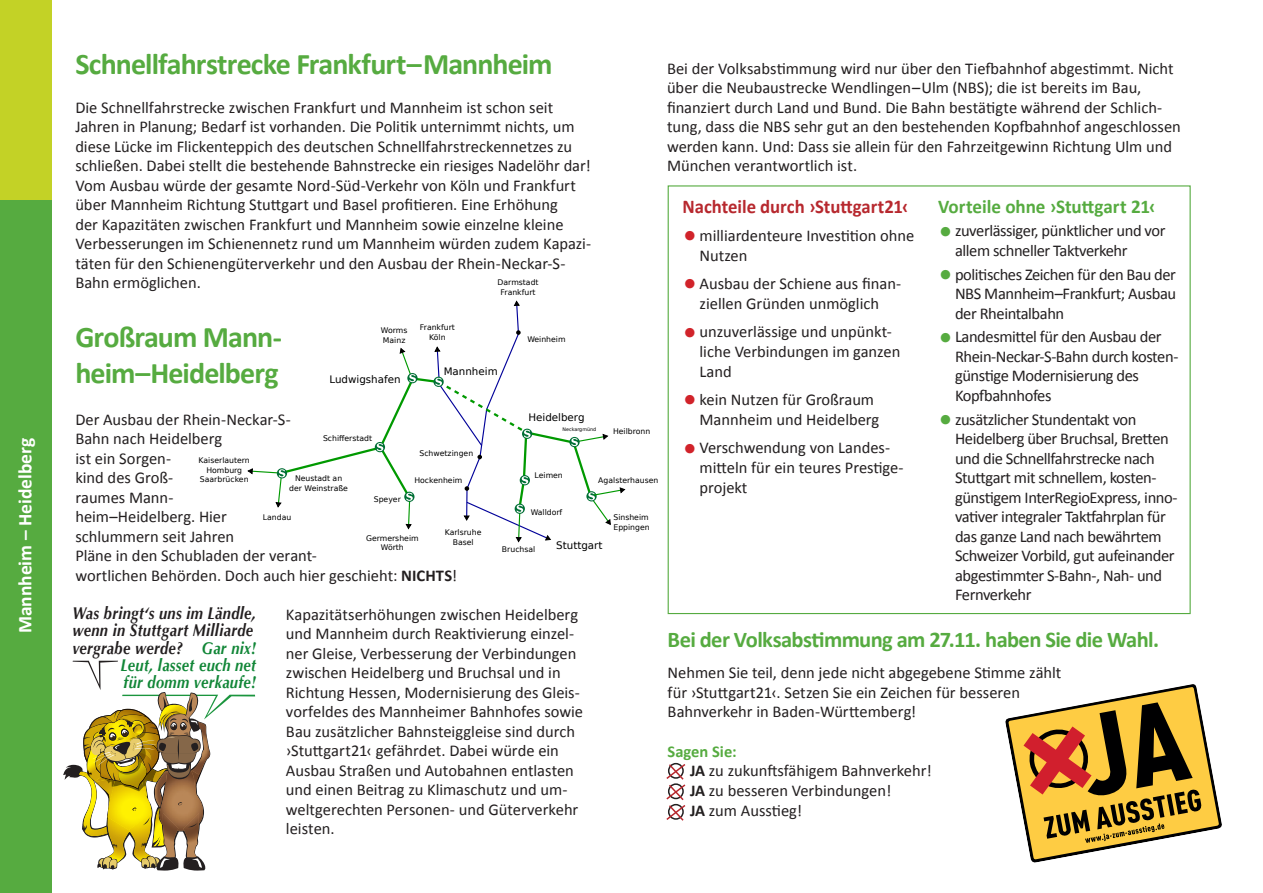
<style>
.page{position:relative;width:1263px;height:893px;background:#fff}
.page>*{position:absolute;margin:0;border:0;box-sizing:border-box;transform-origin:0 0}
.Titel_innen_grün{font:700 30px/36px "Calibri";letter-spacing:-.03em;color:#56ab40}
.Titel_innen_grün-2{font:700 22.5px "Calibri";letter-spacing:-.03em;color:#56ab40}
.Überschrift_Nacht{font:700 19.5px "Calibri";letter-spacing:-.005em;color:#b7282e;scale:.96 1}
.Überschrift_Vorte{font:700 19.5px "Calibri";letter-spacing:-.005em;color:#56ab40}
.t1{font:700 19.5px "Calibri";color:#fff}
.t2{font:italic 700 17.25px/17.2px "Optima";letter-spacing:.02em;color:#231f20;text-align:right;scale:.85 1}
.Copy{font:16.5px/19.5px "Calibri";letter-spacing:-.005em;color:#231f20}
.Vorteile{font:16.5px/19.5px "Calibri";letter-spacing:-.025em;color:#231f20}
.Nachteile{font:16.5px/19.8px "Calibri";color:#231f20}
.t3{font:700 16.5px "Calibri";color:#56ab40}
.t4{font:10.35px "DejaVu Sans";color:#000}
.t5{font:7.8px/9.6px "DejaVu Sans";color:#000;text-align:center}
.t6{font:4.8px "DejaVu Sans";color:#000}
.s1{font-weight:700}
.s2{color:#118637}
.s3{font-size:30px;color:#d1232a}
.s4{font-size:30px;color:#56ab40}
</style>
<div class="page">
<div style="left:0;top:0;width:51px;height:893px;background:#56ab40"></div>
<div style="left:0;top:0;width:51px;height:200px;background:#c3d226"></div>
<div style="left:668px;top:185px;width:523px;height:429px;background:#fff;border:1px solid #56ab40"></div>
<div style="left:938px;top:198px;width:243px;height:415px;background:#fff"></div>
<svg style="left:63px;top:661px;width:192px;height:210px"></svg>
<svg style="left:1006px;top:684px;width:215px;height:179px"></svg>
<svg style="left:666px;top:762px;width:20px;height:59px"></svg>
<svg style="left:247px;top:301px;width:378px;height:241px"></svg>
<p class="t1" style="left:13px;top:633px;width:197px;rotate:-90deg">Mannheim – Heidelberg</p>
<p class="Titel_innen_grün" style="left:75px;top:44px;width:479px">Schnellfahrstrecke Frankfurt–Mannheim</p>
<p class="Copy" style="left:75px;top:96px;width:517px">Die Schnellfahrstrecke zwischen Frankfurt und Mannheim ist schon seit Jahren in Planung; Bedarf ist vorhanden. Die Politik unternimmt nichts, um diese Lücke im Flickenteppich des deutschen Schnellfahrstreckennetzes zu schließen. Dabei stellt die bestehende Bahnstrecke ein riesiges Nadelöhr dar!<br>Vom Ausbau würde der gesamte Nord-Süd-Verkehr von Köln und Frankfurt über Mannheim Richtung Stuttgart und Basel profitieren. Eine Erhöhung<br>der Kapazitäten zwischen Frankfurt und Mannheim sowie einzelne kleine Verbesserungen im Schienennetz rund um Mannheim würden zudem Kapazi&shy;täten für den Schienengüterverkehr und den Ausbau der Rhein-Neckar-S-Bahn ermöglichen.</p>
<p class="Titel_innen_grün" style="left:75px;top:317px;width:208px">Großraum Mann&shy;heim–Heidelberg</p>
<p class="Copy" style="left:75px;top:408px;width:383px">Der Ausbau der Rhein-Neckar-S-<br>Bahn nach Heidelberg<br>ist ein Sorgen-<br>kind des Groß-<br>raumes Mann-<br>heim–Heidelberg. Hier<br>schlummern seit Jahren<br>Pläne in den Schubladen der verant-<br>wortlichen Behörden. Doch auch hier geschieht: <span class="s1">NICHTS</span>!</p>
<p class="Copy" style="left:286px;top:603px;width:299px">Kapazitätserhöhungen zwischen Heidelberg und Mannheim durch Reaktivierung einzel&shy;ner Gleise, Verbesserung der Verbindungen zwischen Heidelberg und Bruchsal und in Richtung Hessen, Modernisierung des Gleis&shy;vorfeldes des Mannheimer Bahnhofes sowie Bau zusätzlicher Bahnsteiggleise sind durch ›Stuttgart21‹ gefährdet. Dabei würde ein Ausbau Straßen und Autobahnen entlasten und einen Beitrag zu Klimaschutz und um&shy;weltgerechten Personen- und Güterverkehr leisten.</p>
<p class="t5" style="left:498px;top:277px;width:42px">Darmstadt<br>Frankfurt</p>
<p class="t5" style="left:420px;top:322px;width:37px">Frankfurt<br>Köln</p>
<p class="t5" style="left:381px;top:326px;width:28px;text-align:left">Worms<br>Mainz</p>
<p class="t5" style="left:527px;top:334px;width:40px">Weinheim</p>
<p class="t4" style="left:444px;top:363px;width:56px">Mannheim</p>
<p class="t4" style="left:329px;top:371px;width:73px">Ludwigshafen</p>
<p class="t4" style="left:528px;top:409px;width:58px">Heidelberg</p>
<p class="t6" style="left:562px;top:425px;width:35px">Neckargmünd</p>
<p class="t5" style="left:613px;top:426px;width:39px">Heilbronn</p>
<p class="t5" style="left:323px;top:433px;width:51px">Schifferstadt</p>
<p class="t5" style="left:419px;top:448px;width:55px">Schwetzingen</p>
<p class="t5" style="left:199px;top:455px;width:53px">Kaiserlautern<br>Homburg<br>Saarbrücken</p>
<p class="t5" style="left:535px;top:470px;width:30px">Leimen</p>
<p class="t5" style="left:531px;top:507px;width:33px">Walldorf</p>
<p class="t5" style="left:289px;top:473px;width:60px">Neustadt an der Weinstraße</p>
<p class="t5" style="left:414px;top:475px;width:49px">Hockenheim</p>
<p class="t5" style="left:598px;top:476px;width:62px">Agalsterhausen</p>
<p class="t5" style="left:613px;top:513px;width:38px;text-align:left">Sinsheim<br>Eppingen</p>
<p class="t4" style="left:556px;top:537px;width:48px">Stuttgart</p>
<p class="t5" style="left:374px;top:494px;width:29px">Speyer</p>
<p class="t5" style="left:263px;top:512px;width:30px">Landau</p>
<p class="t5" style="left:445px;top:527px;width:38px">Karlsruhe<br>Basel</p>
<p class="t5" style="left:366px;top:533px;width:54px">Germersheim<br>Wörth</p>
<p class="t5" style="left:502px;top:544px;width:35px">Bruchsal</p>
<p class="t2" style="left:72px;top:605px;width:218px">Was bringt‘s uns im Ländle, wenn in Stuttgart Milliarde vergrabe werde? <span class="s2">Gar nix!<br>Leut, lasset euch net<br>für domm verkaufe!</span></p>
<p class="Copy" style="left:667px;top:57px;width:515px">Bei der Volksabstimmung wird nur über den Tiefbahnhof abgestimmt. Nicht über die Neubaustrecke Wendlingen–Ulm (NBS); die ist bereits im Bau, finanziert durch Land und Bund. Die Bahn bestätigte während der Schlich&shy;tung, dass die NBS sehr gut an den bestehenden Kopfbahnhof angeschlossen werden kann. Und: Dass sie allein für den Fahrzeitgewinn Richtung Ulm und München verantwortlich ist.</p>
<p class="Überschrift_Nacht" style="left:682px;top:194px;width:237px">Nachteile durch ›Stuttgart21‹</p>
<p class="Nachteile" style="left:699px;top:225px;width:216px;text-indent:-17px"><span class="s3">•</span>milliardenteure Investition ohne<br>Nutzen</p>
<p class="Nachteile" style="left:682px;top:273px;width:219px;text-align:center"><span class="s3">•</span>Ausbau der Schiene aus finan&shy;ziellen Gründen unmöglich</p>
<p class="Nachteile" style="left:699px;top:321px;width:202px;text-indent:-17px"><span class="s3">•</span>unzuverlässige und unpünkt&shy;liche Verbindungen im ganzen<br>Land</p>
<p class="Nachteile" style="left:699px;top:389px;width:181px;text-indent:-17px"><span class="s3">•</span>kein Nutzen für Großraum<br>Mannheim und Heidelberg</p>
<p class="Nachteile" style="left:699px;top:437px;width:206px;text-indent:-17px"><span class="s3">•</span>Verschwendung von Landes&shy;mitteln für ein teures Prestige&shy;projekt</p>
<p class="Überschrift_Vorte" style="left:938px;top:194px;width:219px">Vorteile ohne ›Stuttgart 21‹</p>
<p class="Vorteile" style="left:955px;top:220px;width:212px;text-indent:-17px"><span class="s4">•</span>zuverlässiger, pünktlicher und vor allem schneller Taktverkehr</p>
<p class="Vorteile" style="left:955px;top:264px;width:223px;text-align:justify;text-indent:-17px"><span class="s4">•</span>politisches Zeichen für den Bau der NBS Mannheim–Frankfurt; Ausbau der Rheintalbahn</p>
<p class="Vorteile" style="left:955px;top:326px;width:224px;text-indent:-17px"><span class="s4">•</span>Landesmittel für den Ausbau der<br>Rhein-Neckar-S-Bahn durch kosten&shy;günstige Modernisierung des<br>Kopfbahnhofes</p>
<p class="Vorteile" style="left:955px;top:409px;width:224px;text-indent:-17px"><span class="s4">•</span>zusätzlicher Stundentakt von<br>Heidelberg über Bruchsal, Bretten und die Schnellfahrstrecke nach<br>Stuttgart mit schnellem, kosten&shy;günstigem InterRegioExpress, inno&shy;vativer integraler Taktfahrplan für das ganze Land nach bewährtem<br>Schweizer Vorbild, gut aufeinander abgestimmter S-Bahn-, Nah- und<br>Fernverkehr</p>
<p class="Titel_innen_grün-2" style="left:668px;top:625px;width:493px">Bei der Volksabstimmung am 27.11. haben Sie die Wahl.</p>
<p class="Copy" style="left:668px;top:662px;width:395px">Nehmen Sie teil, denn jede nicht abgegebene Stimme zählt für ›Stuttgart21‹. Setzen Sie ein Zeichen für besseren<br>Bahnverkehr in Baden-Württemberg!</p>
<p class="t3" style="left:668px;top:741px;width:71px">Sagen Sie:</p>
<p class="Copy" style="left:690px;top:760px;width:243px"><span class="s1">JA</span> zu zukunftsfähigem Bahnverkehr!</p>
<p class="Copy" style="left:690px;top:780px;width:203px"><span class="s1">JA</span> zu besseren Verbindungen!</p>
<p class="Copy" style="left:690px;top:800px;width:114px"><span class="s1">JA</span> zum Ausstieg!</p>
</div>
